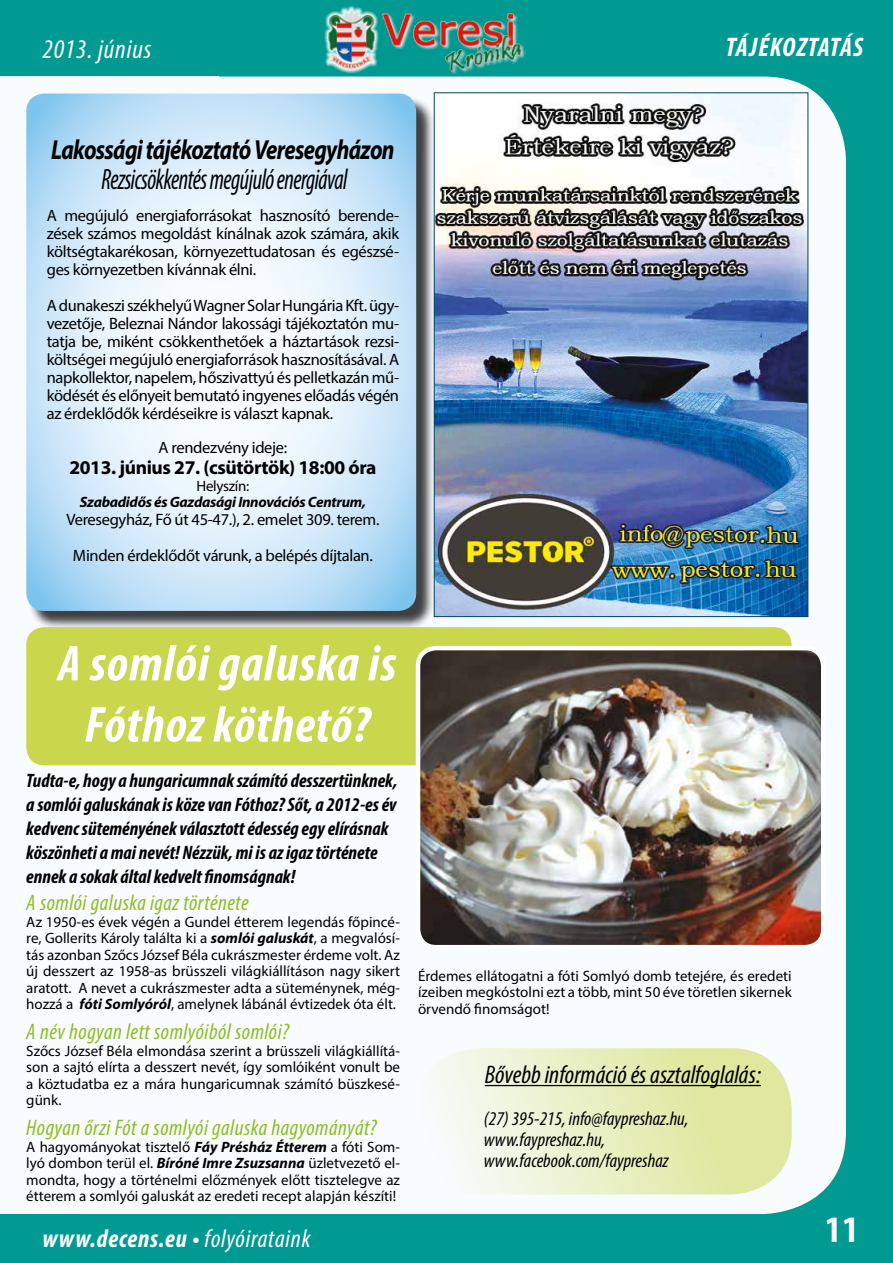
<style>
.page{position:relative;width:893px;height:1263px;background:#009a93}
.page>*{position:absolute;margin:0;border:0;box-sizing:border-box;transform-origin:0 0}
.t1{font:italic 700 condensed 51px/61.2px "Myriad Pro";letter-spacing:.02em;color:#fff;text-align:center}
.t2{font:700 condensed 37.5px "Myriad Pro";color:#fff}
.t3{font:italic condensed 29.55px "Myriad Pro";letter-spacing:-.02em;color:#000;scale:.81 1}
.t4{font:italic 700 27.75px "Myriad Pro";letter-spacing:-.03em;color:#000;scale:.81 1}
.t5{font:italic 700 condensed 27px "Myriad Pro";letter-spacing:.035em;color:#fff}
.t6{font:italic condensed 27px "Myriad Pro";letter-spacing:.03em;color:#fff}
.t7{font:italic condensed 25.5px "Myriad Pro";color:#000}
.t8{font:italic 700 condensed 25.5px "Myriad Pro";letter-spacing:.03em;color:#fff}
.t9{font:italic condensed 22.5px "Myriad Pro";letter-spacing:.02em;color:#8dbe22}
.t10{font:italic 700 condensed 19.5px/24px "Myriad Pro";color:#000}
.t11{font:italic condensed 19.5px/21px "Myriad Pro";color:#000}
.t12{font:700 19.5px "Myriad Pro";letter-spacing:-.02em;color:#000}
.t13{font:16.5px/18px "Myriad Pro";letter-spacing:-.02em;color:#000;text-align:justify}
.t14{font:15px/16.5px "Myriad Pro";color:#000;text-align:justify}
.t15{font:italic 700 15px "Myriad Pro";letter-spacing:-.02em;color:#000}
.t16{font:15px "Myriad Pro";letter-spacing:-.02em;color:#000}
.s1{font-weight:700;font-style:italic}
.s2{font-weight:400}
</style>
<div class="page">
<div style="left:0;top:77px;width:846px;height:1137px;background:#f9fcff;border-radius:83px"></div>
<div style="left:0;top:77px;width:219px;height:1137px;background:#f9fcff"></div>
<img style="left:325px;top:6px;width:201px;height:68px">
<div style="left:29px;top:96px;width:406px;height:534px;background:#000;opacity:.75"></div>
<svg style="left:26px;top:94px;width:390px;height:517px"></svg>
<div style="left:26px;top:627px;width:766px;height:138px;background:#c9d74c;border-radius:18px"></div>
<img style="left:418px;top:651px;width:402px;height:293px">
<div style="left:416px;top:646px;width:409px;height:303px;border:4px solid #fff;border-radius:18px"></div>
<svg style="left:418px;top:1048px;width:374px;height:146px;background:#e8efc3"></svg>
<hr style="left:485px;top:1085px;width:276px;height:1px;background:#000">
<img style="left:436px;top:95px;width:370px;height:520px">
<h3 class="t6" style="left:43px;top:33px;width:110px">2013. június</h3>
<h3 class="t4" style="left:51px;top:132px;width:425px">Lakossági tájékoztató Veresegyházon</h3>
<h3 class="t3" style="left:101px;top:162px;width:305px">Rezsicsökkentés megújuló energiával</h3>
<p class="t13" style="left:47px;top:206px;width:354px">A megújuló energiaforrásokat hasznosító berende&shy;zések számos megoldást kínálnak azok számára, akik költségtakarékosan, környezettudatosan és egészsé&shy;ges környezetben kívánnak élni.</p>
<p class="t13" style="left:47px;top:296px;width:354px">A dunakeszi székhelyű Wagner Solar Hungária Kft. ügy&shy;vezetője, Beleznai Nándor lakossági tájékoztatón mu&shy;tatja be, miként csökkenthetőek a háztartások rezsi&shy;költségei megújuló energiaforrások hasznosításával. A napkollektor, napelem, hőszivattyú és pelletkazán mű&shy;ködését és előnyeit bemutató ingyenes előadás végén az érdeklődők kérdéseikre is választ kapnak.</p>
<p class="t13" style="left:159px;top:439px;width:130px">A rendezvény ideje:</p>
<h3 class="t12" style="left:69px;top:455px;width:308px">2013. június 27. (csütörtök) 18:00 óra</h3>
<p class="t16" style="left:197px;top:477px;width:54px">Helyszín:</p>
<p class="t15" style="left:80px;top:493px;width:288px">Szabadidős és Gazdasági Innovációs Centrum,</p>
<p class="t13" style="left:66px;top:502px;width:314px;line-height:36px;text-align:center">Veresegyház, Fő út 45-47.), 2. emelet 309. terem.<br>Minden érdeklődőt várunk, a belépés díjtalan.</p>
<h3 class="t5" style="left:726px;top:30px;width:139px">TÁJÉKOZTATÁS</h3>
<h1 class="t1" style="left:58px;top:632px;width:340px">A somlói galuska is<br>Fóthoz köthető?</h1>
<p class="t10" style="left:26px;top:768px;width:373px">Tudta-e, hogy a hungaricumnak számító desszertünknek, a somlói galuskának is köze van Fóthoz? Sőt, a 2012-es év kedvenc süteményének választott édesség egy elírásnak köszönheti a mai nevét! Nézzük, mi is az igaz története ennek a sokak által kedvelt finomságnak!</p>
<h3 class="t9" style="left:26px;top:889px;width:224px">A somlói galuska igaz története</h3>
<p class="t14" style="left:26px;top:913px;width:375px">Az 1950-es évek végén a Gundel étterem legendás főpincé&shy;re, Gollerits Károly találta ki a <span class="s1">somlói galuskát</span>, a megvalósí&shy;tás azonban Szőcs József Béla cukrászmester érdeme volt. Az új desszert az 1958-as brüsszeli világkiállításon nagy sikert aratott. A nevet a cukrászmester adta a süteménynek, még&shy;hozzá a <span class="s1">fóti Somlyóról</span>, amelynek lábánál évtizedek óta élt.</p>
<h3 class="t9" style="left:26px;top:1018px;width:264px">A név hogyan lett somlyóiból somlói?</h3>
<p class="t14" style="left:26px;top:1042px;width:375px">Szőcs József Béla elmondása szerint a brüsszeli világkiállítá&shy;son a sajtó elírta a desszert nevét, így somlóiként vonult be a köztudatba ez a mára hungaricumnak számító büszkesé&shy;günk.</p>
<h3 class="t9" style="left:26px;top:1114px;width:352px">Hogyan őrzi Fót a somlyói galuska hagyományát?</h3>
<p class="t14" style="left:26px;top:1138px;width:375px">A hagyományokat tisztelő <span class="s1">Fáy Présház Étterem</span> a fóti Som&shy;lyó dombon terül el. <span class="s1">Bíróné Imre Zsuzsanna</span> üzletvezető el&shy;mondta, hogy a történelmi előzmények előtt tisztelegve az étterem a somlyói galuskát az eredeti recept alapján készíti!</p>
<h3 class="t8" style="left:43px;top:1222px;width:269px">www.decens.eu • <span class="s2">folyóirataink</span></h3>
<p class="t14" style="left:418px;top:967px;width:375px">Érdemes ellátogatni a fóti Somlyó domb tetejére, és eredeti ízeiben megkóstolni ezt a több, mint 50 éve töretlen sikernek örvendő finomságot!</p>
<h3 class="t7" style="left:485px;top:1059px;width:278px">Bővebb információ és asztalfoglalás:</h3>
<h3 class="t11" style="left:484px;top:1108px;width:206px">(27) 395-215, info@faypreshaz.hu, www.faypreshaz.hu, www.facebook.com/faypreshaz</h3>
<h2 class="t2" style="left:825px;top:1206px;width:35px">11</h2>
</div>
